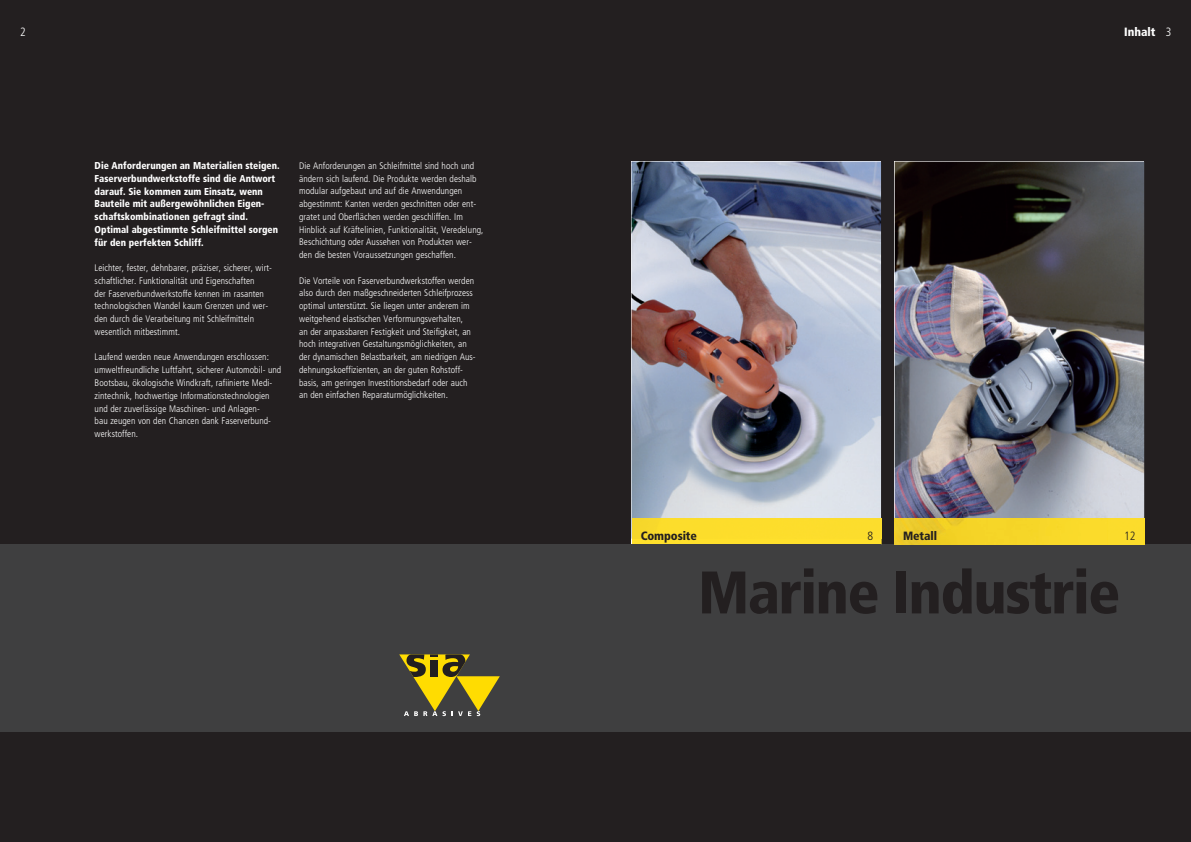
<style>
.page{position:relative;width:1191px;height:842px;background:#fff}
.page>*{position:absolute;margin:0;border:0;box-sizing:border-box;transform-origin:0 0}
.t1{font:900 condensed 60px "Frutiger";letter-spacing:-.025em;color:#231f20}
.t2{font:900 condensed 12px "Frutiger";letter-spacing:-.01em;color:#231f20}
.t3{font:900 condensed 12px "Frutiger";color:#fff}
.t4{font:300 condensed 12px "Frutiger";color:#231f20}
.t5{font:300 condensed 12px "Frutiger";color:#fff}
.t6{font:900 condensed 10px/12.8px "Frutiger";color:#fff;scale:.96 1}
.t7{font:300 condensed 9.5px/12.8px "Frutiger";letter-spacing:.005em;color:#fff}
</style>
<div class="page">
<div style="left:0;top:0;width:595px;height:842px;background:#231f20"></div>
<div style="left:595px;top:0;width:596px;height:842px;background:#231f20"></div>
<div style="left:0;top:544px;width:595px;height:187px;background:#3f3f40"></div>
<div style="left:595px;top:544px;width:596px;height:187px;background:#3f3f40"></div>
<svg style="left:399px;top:654px;width:101px;height:62px"></svg>
<img style="left:631px;top:162px;width:250px;height:377px">
<img style="left:894px;top:162px;width:250px;height:357px">
<svg style="left:881px;top:519px;width:1px;height:25px"></svg>
<div style="left:632px;top:539px;width:249px;height:5px;background:#ffe02c"></div>
<div style="left:632px;top:519px;width:249px;height:20px;background:#fcdd2c"></div>
<img style="left:894px;top:519px;width:250px;height:25px">
<p class="t3" style="left:1124px;top:25px;width:33px">Inhalt</p>
<p class="t5" style="left:20px;top:25px;width:7px">2</p>
<p class="t5" style="left:1165px;top:25px;width:7px">3</p>
<p class="t6" style="left:95px;top:159px;width:194px">Die Anforderungen an Materialien steigen.<br>Faserverbundwerkstoffe sind die Antwort darauf. Sie kommen zum Einsatz, wenn Bauteile mit außergewöhnlichen Eigen&shy;schaftskombinationen gefragt sind.<br>Optimal abgestimmte Schleifmittel sorgen für den perfekten Schliff.</p>
<p class="t7" style="left:95px;top:262px;width:179px">Leichter, fester, dehnbarer, präziser, sicherer, wirt&shy;schaftlicher. Funktionalität und Eigenschaften<br>der Faserverbundwerkstoffe kennen im rasanten technologischen Wandel kaum Grenzen und wer - den durch die Verarbeitung mit Schleifmitteln wesentlich mitbestimmt.</p>
<p class="t7" style="left:95px;top:351px;width:188px">Laufend werden neue Anwendungen erschlossen: umweltfreundliche Luftfahrt, sicherer Automobil- und Bootsbau, ökologische Windkraft, rafiinierte Medi&shy;zintechnik, hochwertige Informationstechnologien und der zuverlässige Maschinen- und Anlagen-<br>bau zeugen von den Chancen dank Faserverbund&shy;werkstoffen.</p>
<p class="t7" style="left:299px;top:159px;width:186px">Die Anforderungen an Schleifmittel sind hoch und ändern sich laufend. Die Produkte werden deshalb modular aufgebaut und auf die Anwendungen abgestimmt: Kanten werden geschnitten oder ent&shy;gratet und Oberflächen werden geschliffen. Im Hinblick auf Kräftelinien, Funktionalität, Veredelung, Beschichtung oder Aussehen von Produkten wer&shy;den die besten Voraussetzungen geschaffen.</p>
<p class="t7" style="left:299px;top:274px;width:178px">Die Vorteile von Faserverbundwerkstoffen werden also durch den maßgeschneiderten Schleifprozess optimal unterstützt. Sie liegen unter anderem im weitgehend elastischen Verformungsverhalten,<br>an der anpassbaren Festigkeit und Steifigkeit, an hoch integrativen Gestaltungsmöglichkeiten, an der dynamischen Belastbarkeit, am niedrigen Aus&shy;dehnungskoeffizienten, an der guten Rohstoff&shy;basis, am geringen Investitionsbedarf oder auch an den einfachen Reparaturmöglichkeiten.</p>
<p class="t2" style="left:640px;top:529px;width:58px">Composite</p>
<p class="t4" style="left:867px;top:529px;width:7px">8</p>
<p class="t2" style="left:903px;top:529px;width:35px">Metall</p>
<p class="t4" style="left:1124px;top:529px;width:13px">12</p>
<h1 class="t1" style="left:698px;top:556px;width:424px">Marine Industrie</h1>
</div>
